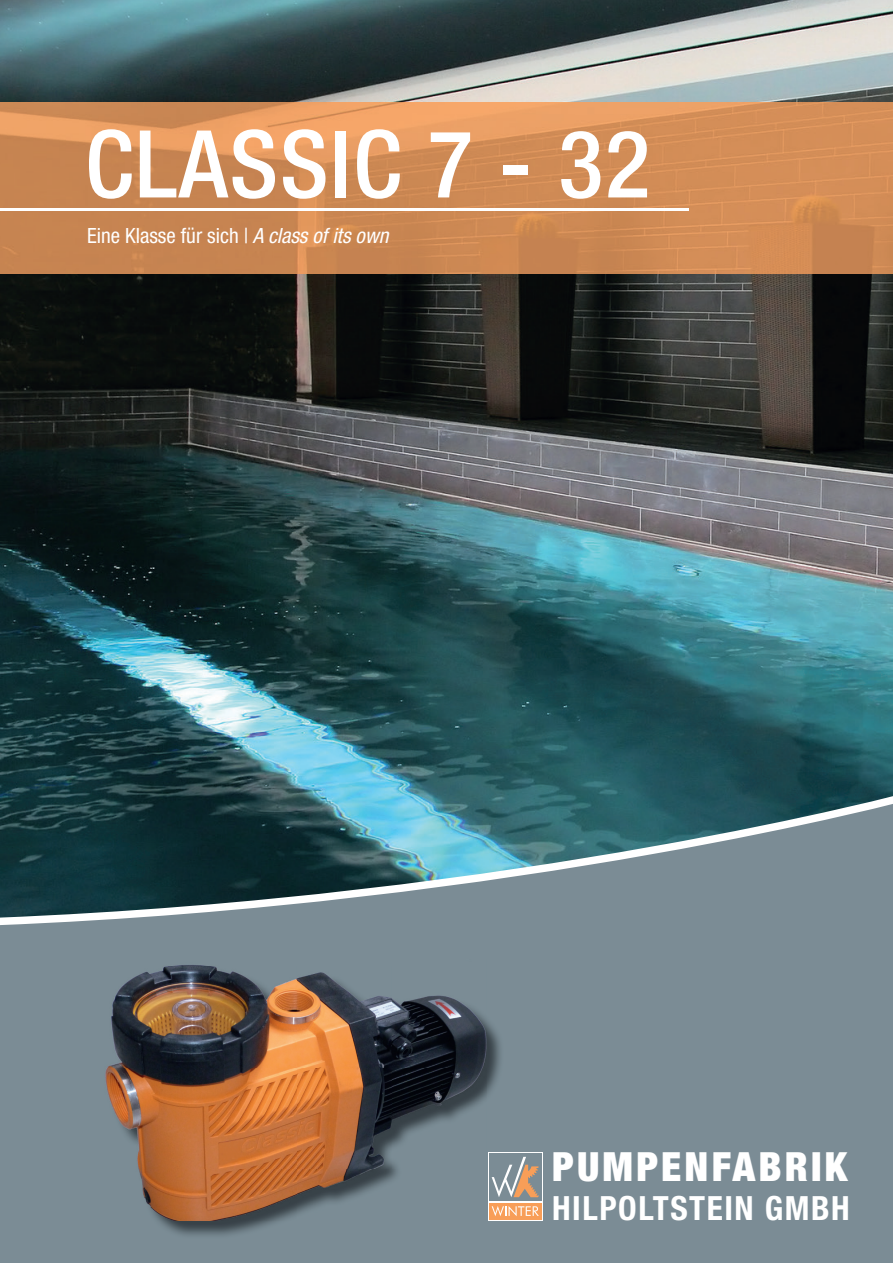
<style>
.page{position:relative;width:893px;height:1263px;background:#fff}
.page>*{position:absolute;margin:0;border:0;box-sizing:border-box;transform-origin:0 0}
.t1{font:500 condensed 93.6px "Helvetica Neue LT Std";letter-spacing:.02em;color:#fff}
.t2{font:900 condensed 40.35px "Helvetica Neue LT Std";letter-spacing:.08em;color:#fff}
.t3{font:700 condensed 33.45px "Helvetica Neue LT Std";letter-spacing:.045em;color:#fff}
.t4{font:condensed 21px "Helvetica Neue LT Std";color:#fff}
.s1{font-style:italic}
</style>
<div class="page">
<img style="left:0;top:0;width:893px;height:795px">
<img style="left:0;top:102px;width:893px;height:172px">
<svg style="left:0;top:795px;width:893px;height:468px;background:#6a818a"></svg>
<hr style="left:0;top:208px;width:689px;height:2px;background:#fff">
<img style="left:108px;top:967px;width:396px;height:272px">
<div style="left:103px;top:959px;width:192px;height:52px;background:#7b8c95"></div>
<div style="left:295px;top:959px;width:192px;height:8px;background:#7b8c95"></div>
<img style="left:103px;top:1011px;width:5px;height:209px">
<img style="left:108px;top:967px;width:379px;height:253px">
<div style="left:488px;top:1152px;width:55px;height:68px;background:#fff"></div>
<div style="left:489px;top:1203px;width:53px;height:16px;background:#f89e58"></div>
<div style="left:489px;top:1153px;width:53px;height:48px;background:#7b8c95"></div>
<svg style="left:492px;top:1206px;width:47px;height:10px"></svg>
<svg style="left:492px;top:1157px;width:47px;height:40px"></svg>
<h1 class="t1" style="left:85px;top:108px;width:567px">CLASSIC 7 - 32</h1>
<p class="t4" style="left:87px;top:223px;width:303px">Eine Klasse für sich | <span class="s1">A class of its own</span></p>
<h2 class="t2" style="left:552px;top:1142px;width:297px">PUMPENFABRIK</h2>
<h3 class="t3" style="left:552px;top:1188px;width:299px">HILPOLTSTEIN GMBH</h3>
</div>
